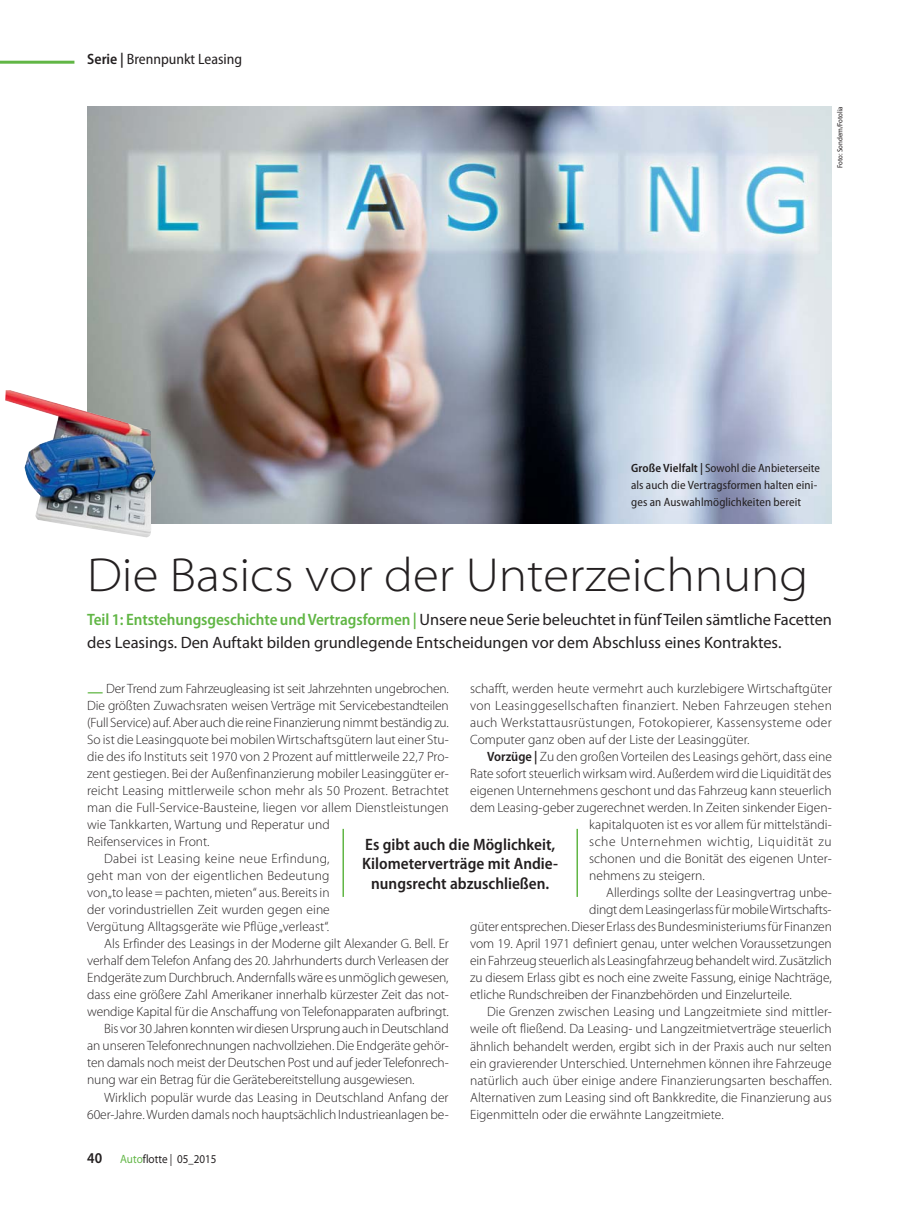
<style>
.page{position:relative;width:919px;height:1212px;background:#fff}
.page>*{position:absolute;margin:0;border:0;box-sizing:border-box;transform-origin:0 0}
.t1{font:300 semi-expanded 48px "Myriad Pro";color:#231f20}
.t2{font:16.5px/22.5px "Myriad Pro";color:#231f20}
.t3{font:600 semi-condensed 16.5px/19.5px "Myriad Pro";color:#231f20;text-align:center}
.t4{font:semi-condensed 15px "Myriad Pro";color:#231f20}
.t5{font:300 13.5px/17px "Myriad Pro";color:#231f20;text-align:justify}
.t6{font:300 13.5px "Myriad Pro";letter-spacing:.035em;color:#231f20}
.t7{font:300 13.5px "Myriad Pro";letter-spacing:.02em;color:#231f20}
.t8{font:semi-condensed 12px/17px "Myriad Pro";letter-spacing:.01em;color:#231f20}
.t9{font:semi-expanded 12px "Myriad Pro";color:#231f20;scale:.85 1}
.t10{font:semi-condensed 7.5px "Myriad Pro";color:#231f20}
.s1{font-weight:600}
.s2{font-weight:600;font-stretch:semi-condensed;color:#61b645}
.s3{font-weight:600;font-size:15.75px;color:#61b645}
.s4{font-weight:600;font-stretch:semi-condensed}
.s5{font-weight:600;font-stretch:semi-condensed;font-size:15px}
.s6{color:#61b645}
</style>
<div class="page">
<img style="left:87px;top:106px;width:744px;height:417px">
<hr style="left:342px;top:829px;width:2px;height:68px;background:#61b645">
<hr style="left:576px;top:829px;width:2px;height:68px;background:#61b645">
<img style="left:5px;top:390px;width:151px;height:147px">
<hr style="left:0;top:61px;width:74px;height:3px;background:#61b645">
<p class="t4" style="left:87px;top:53px;width:156px"><span class="s1">Serie |</span> Brennpunkt Leasing</p>
<p class="t10" style="left:837px;top:168px;width:63px;rotate:-90deg">Foto: Sondem/Fotolia</p>
<p class="t8" style="left:631px;top:461px;width:190px"><span class="s1">Große Vielfalt |</span> Sowohl die Anbieterseite als auch die Vertragsformen halten eini&shy;ges an Auswahlmöglichkeiten bereit</p>
<h1 class="t1" style="left:87px;top:557px;width:722px">Die Basics vor der Unterzeichnung</h1>
<p class="t2" style="left:87px;top:610px;width:746px"><span class="s2">Teil 1: Entstehungsgeschichte und Vertragsformen |</span> Unsere neue Serie beleuchtet in fünf Teilen sämtliche Facetten des Leasings. Den Auftakt bilden grundlegende Entscheidungen vor dem Abschluss eines Kontraktes.</p>
<p class="t5" style="left:87px;top:681px;width:363px"><span class="s3">—</span> Der Trend zum Fahrzeugleasing ist seit Jahrzehnten ungebrochen.</p>
<p class="t5" style="left:87px;top:698px;width:363px">Die größten Zuwachsraten weisen Verträge mit Service bestandteilen</p>
<p class="t5" style="left:87px;top:716px;width:363px">(Full Service) auf. Aber auch die reine Finanzierung nimmt beständig zu.</p>
<p class="t5" style="left:87px;top:733px;width:363px">So ist die Leasingquote bei mobilen Wirtschaftsgütern laut einer Stu-</p>
<p class="t5" style="left:87px;top:750px;width:363px">die des ifo Instituts seit 1970 von 2 Prozent auf mittlerweile 22,7 Pro-</p>
<p class="t5" style="left:87px;top:767px;width:363px">zent gestiegen. Bei der Außenfinanzierung mobiler Leasinggüter er-</p>
<p class="t5" style="left:87px;top:784px;width:363px">reicht Leasing mittlerweile schon mehr als 50 Prozent. Betrachtet</p>
<p class="t5" style="left:87px;top:801px;width:363px">man die Full-Service-Bausteine, liegen vor allem Dienstleistungen</p>
<p class="t5" style="left:87px;top:818px;width:244px">wie Tankkarten, Wartung und Reperatur und</p>
<p class="t5" style="left:87px;top:835px;width:124px">Reifenservices in Front.</p>
<p class="t7" style="left:104px;top:854px;width:227px">Dabei ist Leasing keine neue Erfindung,</p>
<p class="t5" style="left:87px;top:869px;width:244px">geht man von der eigentlichen Bedeutung</p>
<p class="t5" style="left:87px;top:886px;width:244px">von „to lease = pachten, mieten“ aus. Bereits in</p>
<p class="t5" style="left:87px;top:903px;width:244px">der vorindustriellen Zeit wurden gegen eine</p>
<p class="t5" style="left:87px;top:920px;width:243px">Vergütung Alltagsgeräte wie Pflüge „verleast“.</p>
<p class="t5" style="left:104px;top:937px;width:346px">Als Erfinder des Leasings in der Moderne gilt Alexander G. Bell. Er</p>
<p class="t5" style="left:87px;top:954px;width:363px">verhalf dem Telefon Anfang des 20. Jahrhunderts durch Verleasen der</p>
<p class="t5" style="left:87px;top:971px;width:363px">Endgeräte zum Durchbruch. Andernfalls wäre es unmöglich gewesen,</p>
<p class="t5" style="left:87px;top:988px;width:363px">dass eine größere Zahl Amerikaner innerhalb kürzester Zeit das not-</p>
<p class="t5" style="left:87px;top:1005px;width:363px">wendige Kapital für die Anschaffung von Telefonapparaten aufbringt.</p>
<p class="t5" style="left:104px;top:1022px;width:346px">Bis vor 30 Jahren konnten wir diesen Ursprung auch in Deutschland</p>
<p class="t5" style="left:87px;top:1039px;width:363px">an unseren Telefonrechnungen nachvollziehen. Die Endgeräte gehör-</p>
<p class="t5" style="left:87px;top:1056px;width:363px">ten damals noch meist der Deutschen Post und auf jeder Telefonrech-</p>
<p class="t5" style="left:87px;top:1073px;width:329px">nung war ein Betrag für die Gerätebereitstellung ausgewiesen.</p>
<p class="t5" style="left:104px;top:1090px;width:346px">Wirklich populär wurde das Leasing in Deutschland Anfang der</p>
<p class="t5" style="left:87px;top:1107px;width:363px">60er-Jahre. Wurden damals noch hauptsächlich Industrieanlagen be-</p>
<p class="t5" style="left:470px;top:682px;width:363px">schafft, werden heute vermehrt auch kurzlebigere Wirtschaftgüter von Leasing gesellschaften finanziert. Neben Fahrzeugen stehen auch Werkstattausrüstungen, Fotokopierer, Kassensysteme oder Computer ganz oben auf der Liste der Leasinggüter.</p>
<p class="t5" style="left:487px;top:750px;width:346px"><span class="s4">Vorzüge |</span> Zu den großen Vorteilen des Leasings gehört, dass eine</p>
<p class="t5" style="left:470px;top:767px;width:363px">Rate sofort steuerlich wirksam wird. Außerdem wird die Liquidität des</p>
<p class="t5" style="left:470px;top:784px;width:363px">eigenen Unternehmens geschont und das Fahrzeug kann steuerlich</p>
<p class="t5" style="left:470px;top:801px;width:363px">dem Leasing-geber zugerechnet werden. In Zeiten sinkender Eigen-</p>
<p class="t5" style="left:589px;top:818px;width:244px">kapitalquoten ist es vor allem für mittelständi-</p>
<p class="t6" style="left:589px;top:837px;width:244px">sche Unternehmen wichtig, Liquidität zu</p>
<p class="t5" style="left:589px;top:852px;width:244px">schonen und die Bonität des eigenen Unter-</p>
<p class="t5" style="left:589px;top:869px;width:117px">nehmens zu steigern.</p>
<p class="t5" style="left:606px;top:886px;width:227px">Allerdings sollte der Leasingvertrag unbe-</p>
<p class="t5" style="left:589px;top:903px;width:244px">dingt dem Leasingerlass für mobile Wirtschafts-</p>
<p class="t5" style="left:470px;top:920px;width:363px">güter entsprechen. Dieser Erlass des Bundesministeriums für Finanzen</p>
<p class="t5" style="left:470px;top:937px;width:363px">vom 19. April 1971 definiert genau, unter welchen Voraussetzungen</p>
<p class="t5" style="left:470px;top:954px;width:363px">ein Fahrzeug steuerlich als Leasingfahrzeug behandelt wird. Zusätzlich</p>
<p class="t5" style="left:470px;top:971px;width:363px">zu diesem Erlass gibt es noch eine zweite Fassung, einige Nachträge,</p>
<p class="t5" style="left:470px;top:988px;width:323px">etliche Rundschreiben der Finanzbehörden und Einzelurteile.</p>
<p class="t5" style="left:487px;top:1005px;width:346px">Die Grenzen zwischen Leasing und Langzeitmiete sind mittler-</p>
<p class="t5" style="left:470px;top:1022px;width:363px">weile oft fließend. Da Leasing- und Langzeitmietverträge steuerlich</p>
<p class="t5" style="left:470px;top:1039px;width:363px">ähnlich behandelt werden, ergibt sich in der Praxis auch nur selten</p>
<p class="t5" style="left:470px;top:1056px;width:363px">ein gravierender Unterschied. Unternehmen können ihre Fahrzeuge</p>
<p class="t5" style="left:470px;top:1073px;width:363px">natürlich auch über einige andere Finanzierungsarten beschaffen.</p>
<p class="t5" style="left:470px;top:1090px;width:363px">Alternativen zum Leasing sind oft Bankkredite, die Finanzierung aus</p>
<p class="t5" style="left:470px;top:1107px;width:255px">Eigenmitteln oder die erwähnte Langzeitmiete.</p>
<p class="t3" style="left:362px;top:836px;width:197px">Es gibt auch die Möglichkeit,<br>Kilometerverträge mit Andie&shy;nungsrecht abzuschließen.</p>
<p class="t9" style="left:87px;top:1151px;width:153px"><span class="s5">40</span> <span class="s6">Auto</span>flotte | 05_2015</p>
</div>
